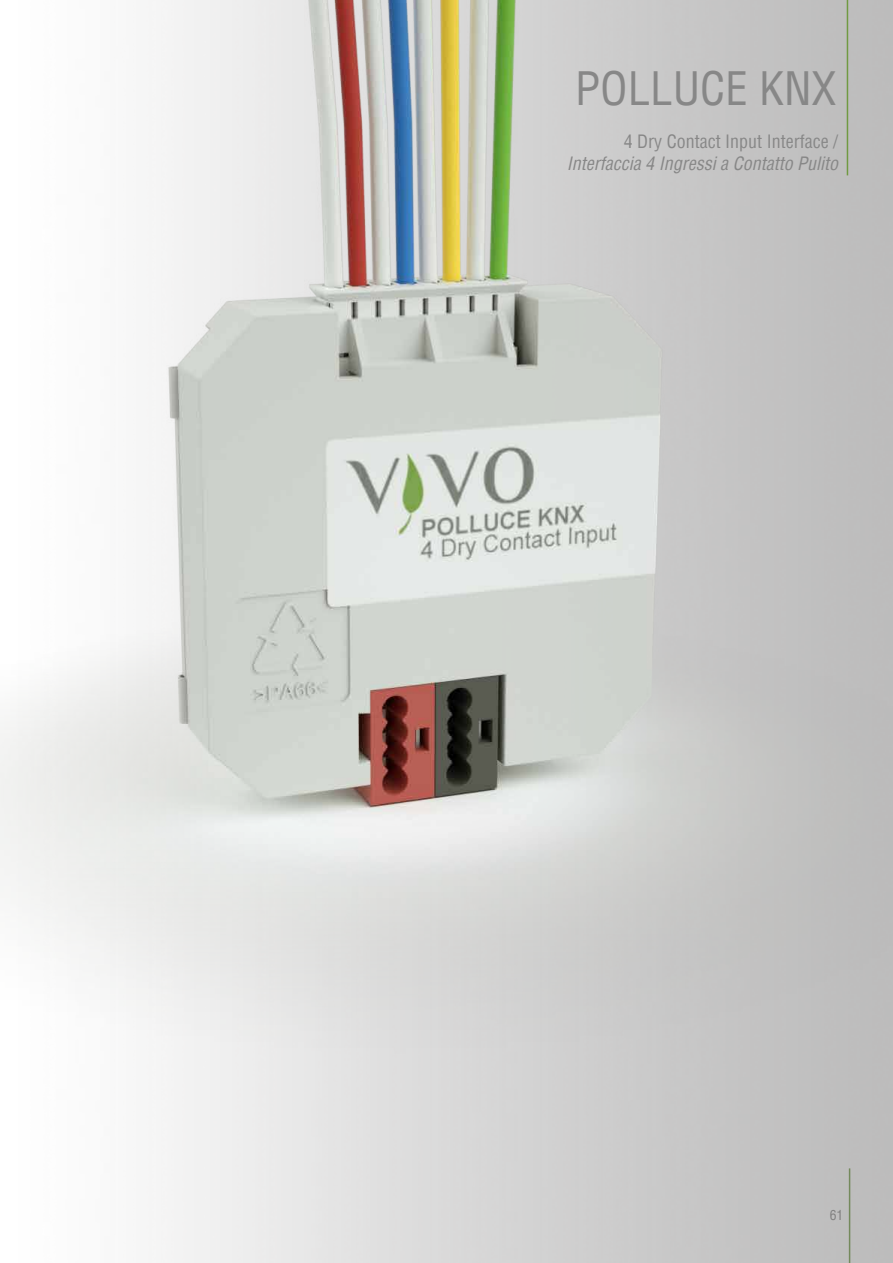
<style>
.page{position:relative;width:893px;height:1263px;background:#fff}
.page>*{position:absolute;margin:0;border:0;box-sizing:border-box;transform-origin:0 0}
.t1{font:condensed 45px "Helvetica";color:#878787}
.t2{font:italic condensed 18px "Helvetica";color:#878787}
.t3{font:condensed 18px "Helvetica";color:#878787}
.t4{font:condensed 13.5px "Helvetica";color:#878787}
</style>
<div class="page">
<img style="left:161px;top:1115px;width:732px;height:148px">
<img style="left:0;top:0;width:893px;height:1115px">
<hr style="left:847px;top:0;width:1px;height:175px;background:#709a42">
<h1 class="t1" style="left:575px;top:60px;width:263px">POLLUCE KNX</h1>
<p class="t3" style="left:624px;top:130px;width:216px">4 Dry Contact Input Interface /</p>
<p class="t2" style="left:567px;top:152px;width:273px">Interfaccia 4 Ingressi a Contatto Pulito</p>
<p class="t4" style="left:830px;top:1207px;width:15px">61</p>
</div>
